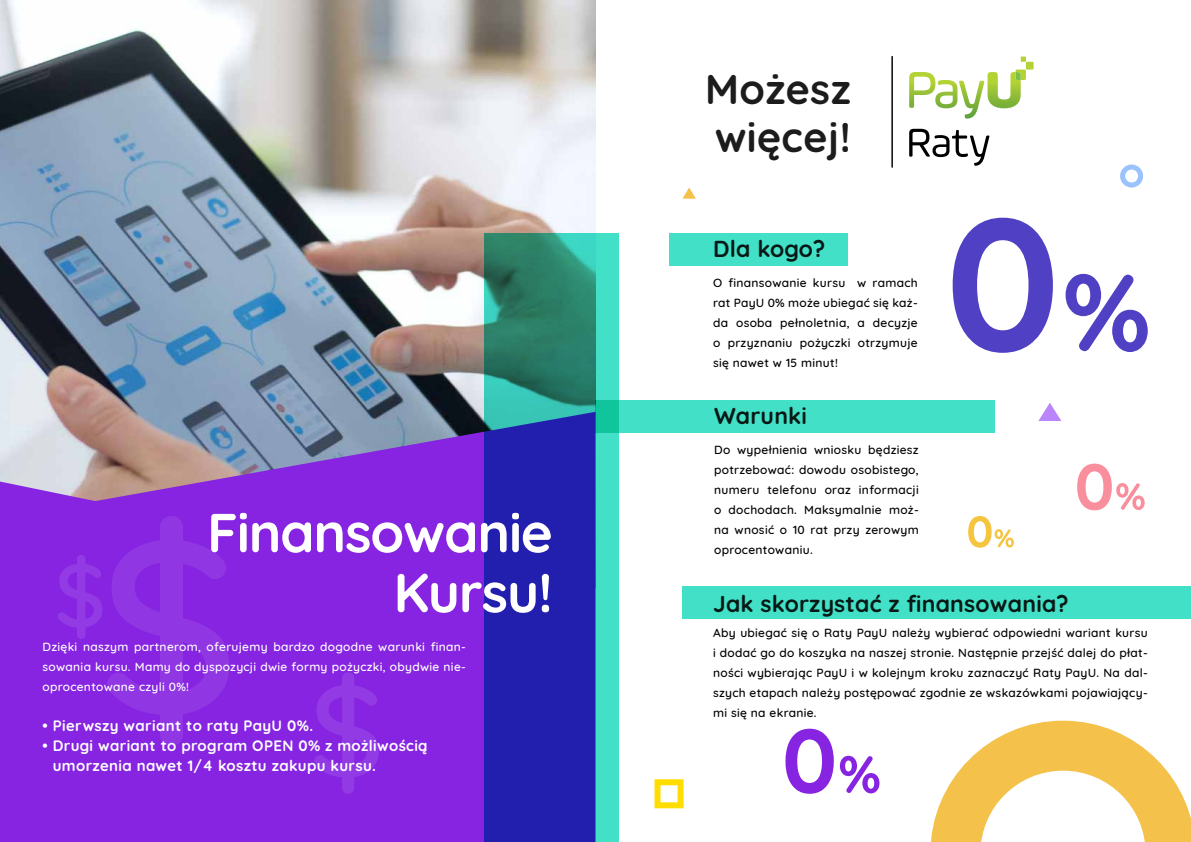
<style>
.page{position:relative;width:1191px;height:842px;background:#fff}
.page>*{position:absolute;margin:0;border:0;box-sizing:border-box;transform-origin:0 0}
.t1{font:700 54.9px "Quicksand";letter-spacing:-.02em;color:#fff}
.t2{font:700 41.4px/48px "Quicksand";letter-spacing:.01em;color:#1c1c1c}
.t3{font:700 23px "Quicksand";letter-spacing:.01em;color:#1c1c1c}
.t4{font:700 15px/20px "Quicksand";letter-spacing:.025em;color:#fff}
.t5{font:500 12px/20px "Quicksand";letter-spacing:.025em;color:#000;text-align:justify}
.t6{font:500 12px/20px "Quicksand";letter-spacing:.025em;color:#fff;text-align:justify}
</style>
<div class="page">
<img style="left:0;top:0;width:595px;height:412px">
<svg style="left:0;top:412px;width:484px;height:430px;background:#8a3ad7"></svg>
<svg style="left:314px;top:672px;width:65px;height:122px;background:#8b2de2"></svg>
<svg style="left:58px;top:516px;width:171px;height:230px;background:#892ae1"></svg>
<svg style="left:952px;top:218px;width:195px;height:135px"></svg>
<svg style="left:785px;top:729px;width:94px;height:65px"></svg>
<svg style="left:968px;top:516px;width:46px;height:32px"></svg>
<svg style="left:1077px;top:464px;width:67px;height:46px"></svg>
<div style="left:595px;top:400px;width:400px;height:33px;background:#41e0c7"></div>
<div style="left:682px;top:587px;width:509px;height:32px;background:#41e0c7"></div>
<div style="left:669px;top:233px;width:178px;height:32px;background:#41e0c7"></div>
<svg style="left:484px;top:233px;width:135px;height:609px;background:#2958a3"></svg>
<div style="left:1120px;top:165px;width:23px;height:23px;border:5px solid #9ac2fd;border-radius:50%"></div>
<svg style="left:931px;top:721px;width:260px;height:121px"></svg>
<div style="left:654px;top:779px;width:29px;height:29px;border:6px solid #fd0"></div>
<svg style="left:682px;top:188px;width:14px;height:11px"></svg>
<svg style="left:1038px;top:403px;width:23px;height:18px"></svg>
<div style="left:1026px;top:62px;width:7px;height:8px;background:#b3d235"></div>
<svg style="left:1020px;top:57px;width:6px;height:5px"></svg>
<svg style="left:909px;top:70px;width:117px;height:49px"></svg>
<hr style="left:891px;top:57px;width:2px;height:110px;background:#000">
<svg style="left:909px;top:129px;width:80px;height:37px"></svg>
<h1 class="t1" style="left:207px;top:487px;width:347px">Finansowanie</h1>
<h1 class="t1" style="left:393px;top:547px;width:161px">Kursu!</h1>
<p class="t6" style="left:43px;top:636px;width:425px">Dzięki naszym partnerom, oferujemy bardzo dogodne warunki finan&shy;sowania kursu. Mamy do dyspozycji dwie formy pożyczki, obydwie nie&shy;oprocentowane czyli 0%!</p>
<p class="t4" style="left:43px;top:714px;width:272px">• Pierwszy wariant to raty PayU 0%.</p>
<p class="t4" style="left:53px;top:734px;width:376px;text-indent:-10px">• Drugi wariant to program OPEN 0% z możliwością umorzenia nawet 1/4 kosztu zakupu kursu.</p>
<h2 class="t2" style="left:705px;top:62px;width:147px">Możesz więcej!</h2>
<h3 class="t3" style="left:713px;top:229px;width:114px">Dla kogo?</h3>
<p class="t5" style="left:713px;top:272px;width:206px">O finansowanie kursu w ramach rat PayU 0% może ubiegać się każ&shy;da osoba pełnoletnia, a decyzje o przyznaniu pożyczki otrzymuje się nawet w 15 minut!</p>
<h3 class="t3" style="left:714px;top:396px;width:94px">Warunki</h3>
<p class="t5" style="left:714px;top:438px;width:206px">Do wypełnienia wniosku będziesz potrzebować: dowodu osobistego, numeru telefonu oraz informacji o dochodach. Maksymalnie moż&shy;na wnosić o 10 rat przy zerowym</p>
<p class="t5" style="left:714px;top:538px;width:100px">oprocentowaniu.</p>
<h3 class="t3" style="left:713px;top:585px;width:357px">Jak skorzystać z finansowania?</h3>
<p class="t5" style="left:713px;top:622px;width:436px">Aby ubiegać się o Raty PayU należy wybierać odpowiedni wariant kursu i dodać go do koszyka na naszej stronie. Następnie przejść dalej do płat&shy;ności wybierając PayU i w kolejnym kroku zaznaczyć Raty PayU. Na dal&shy;szych etapach należy postępować zgodnie ze wskazówkami pojawiający&shy;mi się na ekranie.</p>
</div>
